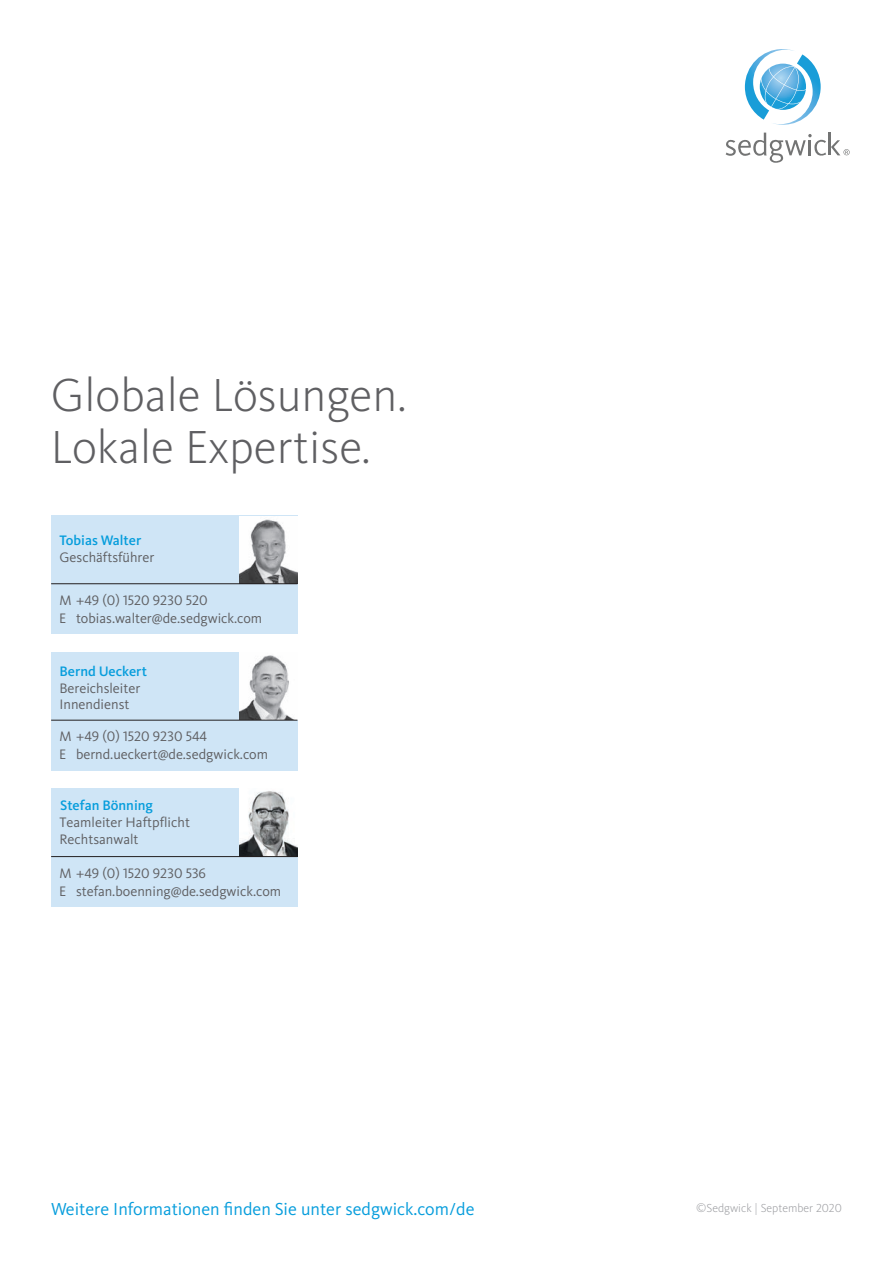
<style>
.page{position:relative;width:893px;height:1263px;background:#fff}
.page>*{position:absolute;margin:0;border:0;box-sizing:border-box;transform-origin:0 0}
.t1{font:300 48px/52.5px "Kievit OT";color:#5f5f62}
.t2{font:18px "Kievit OT";color:#069ddc}
.t3{font:14.25px/18px "Kievit OT";color:#5f5f62}
.t4{font:500 14.25px "Kievit OT";color:#069ddc}
.t5{font:300 12px "Kievit OT";color:#9b9ca0}
</style>
<div class="page">
<div style="left:51px;top:788px;width:246px;height:119px;background:#cfe5f6"></div>
<img style="left:239px;top:788px;width:58px;height:68px">
<hr style="left:51px;top:856px;width:246px;height:1px;background:#231f20">
<div style="left:51px;top:516px;width:246px;height:118px;background:#cfe5f6"></div>
<img style="left:239px;top:516px;width:58px;height:67px">
<hr style="left:51px;top:583px;width:246px;height:1px;background:#231f20">
<div style="left:51px;top:652px;width:246px;height:118px;background:#cfe5f6"></div>
<img style="left:239px;top:652px;width:58px;height:68px">
<hr style="left:51px;top:720px;width:246px;height:1px;background:#231f20">
<svg style="left:726px;top:133px;width:124px;height:30px"></svg>
<svg style="left:745px;top:49px;width:76px;height:76px"></svg>
<h1 class="t1" style="left:51px;top:369px;width:357px">Globale Lösungen.<br>Lokale Expertise.</h1>
<p class="t4" style="left:59px;top:532px;width:83px">Tobias Walter</p>
<p class="t3" style="left:59px;top:549px;width:96px">Geschäftsführer</p>
<p class="t3" style="left:59px;top:591px;width:150px">M +49 (0) 1520 9230 520</p>
<p class="t3" style="left:59px;top:609px;width:204px">E tobias.walter@de.sedgwick.com</p>
<p class="t4" style="left:59px;top:663px;width:89px">Bernd Ueckert</p>
<p class="t3" style="left:59px;top:681px;width:82px;line-height:15.8px">Bereichsleiter<br>Innendienst</p>
<p class="t3" style="left:59px;top:728px;width:149px">M +49 (0) 1520 9230 544</p>
<p class="t3" style="left:59px;top:746px;width:210px">E bernd.ueckert@de.sedgwick.com</p>
<p class="t4" style="left:60px;top:797px;width:94px">Stefan Bönning</p>
<p class="t3" style="left:59px;top:814px;width:132px;line-height:16.6px">Teamleiter Haftpflicht<br>Rechtsanwalt</p>
<p class="t3" style="left:59px;top:864px;width:223px">M +49 (0) 1520 9230 536<br>E stefan.boenning@de.sedgwick.com</p>
<p class="t2" style="left:51px;top:1199px;width:425px">Weitere Informationen finden Sie unter sedgwick.com/de</p>
<p class="t5" style="left:696px;top:1201px;width:147px">©Sedgwick | September 2020</p>
</div>
